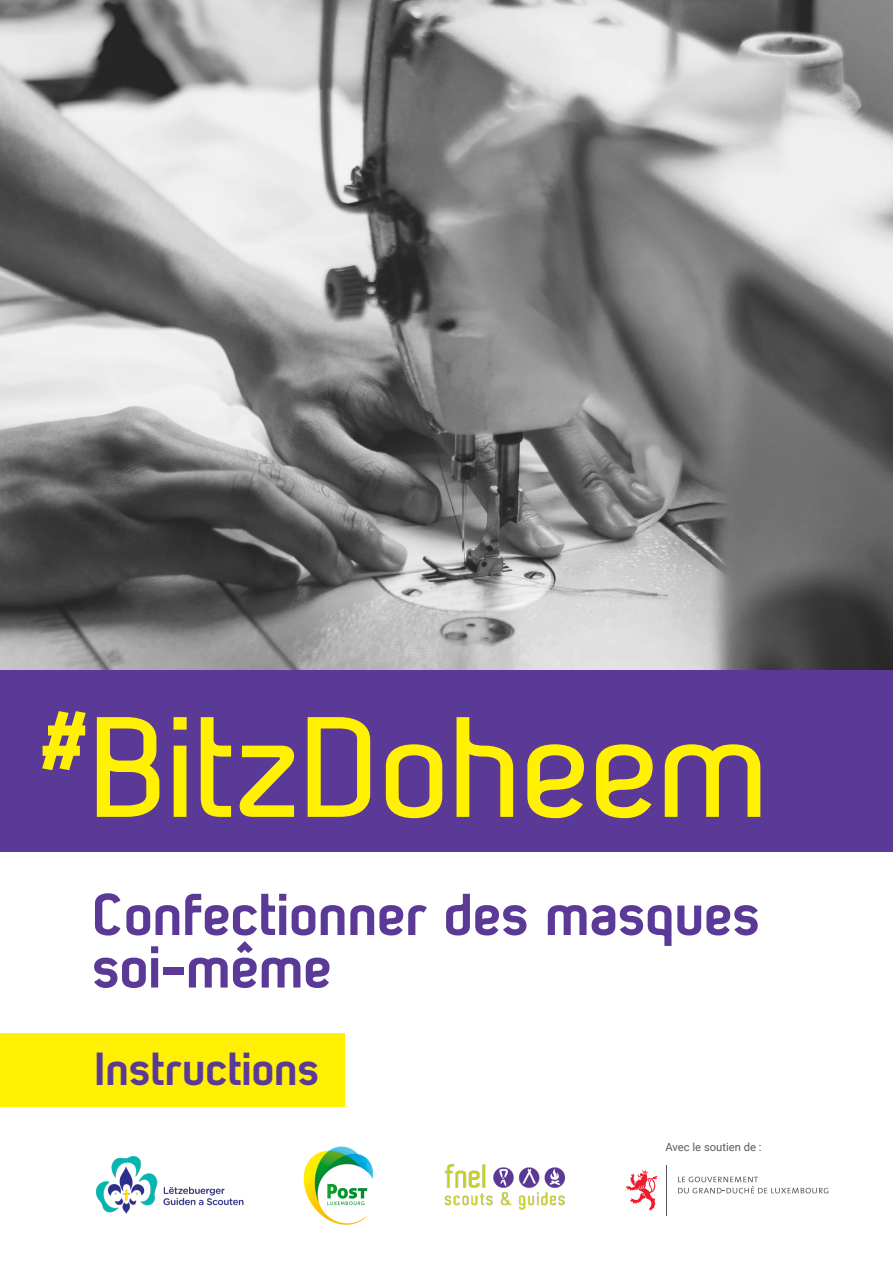
<style>
.page{position:relative;width:893px;height:1263px;background:#fff}
.page>*{position:absolute;margin:0;border:0;box-sizing:border-box;transform-origin:0 0}
.t1{font:800 142.5px "Somatype";color:#fff101}
.t2{font:800 58.95px "Somatype";color:#5b3a97}
.t3{font:800 46.35px "Somatype";color:#5b3a97}
.t4{font:11.25px "Roboto";color:#5a5b5d}
</style>
<div class="page">
<div style="left:0;top:1033px;width:344px;height:73px;background:#fff101"></div>
<img style="left:0;top:0;width:893px;height:671px">
<img style="left:313px;top:1146px;width:60px;height:79px">
<img style="left:97px;top:1156px;width:232px;height:57px">
<img style="left:444px;top:1164px;width:122px;height:46px">
<svg style="left:678px;top:1177px;width:150px;height:16px"></svg>
<svg style="left:625px;top:1170px;width:33px;height:40px"></svg>
<hr style="left:666px;top:1165px;width:1px;height:51px;background:#5a5a5d">
<div style="left:0;top:671px;width:893px;height:181px;background:#5b3a97"></div>
<p class="t1" style="left:40px;top:685px;width:734px"><sup>#</sup>BitzDoheem</p>
<p class="t2" style="left:92px;top:878px;width:669px">Confectionner des masques</p>
<p class="t2" style="left:92px;top:931px;width:241px">soi-même</p>
<p class="t3" style="left:94px;top:1040px;width:227px">Instructions</p>
<p class="t4" style="left:665px;top:1139px;width:98px">Avec le soutien de :</p>
</div>
